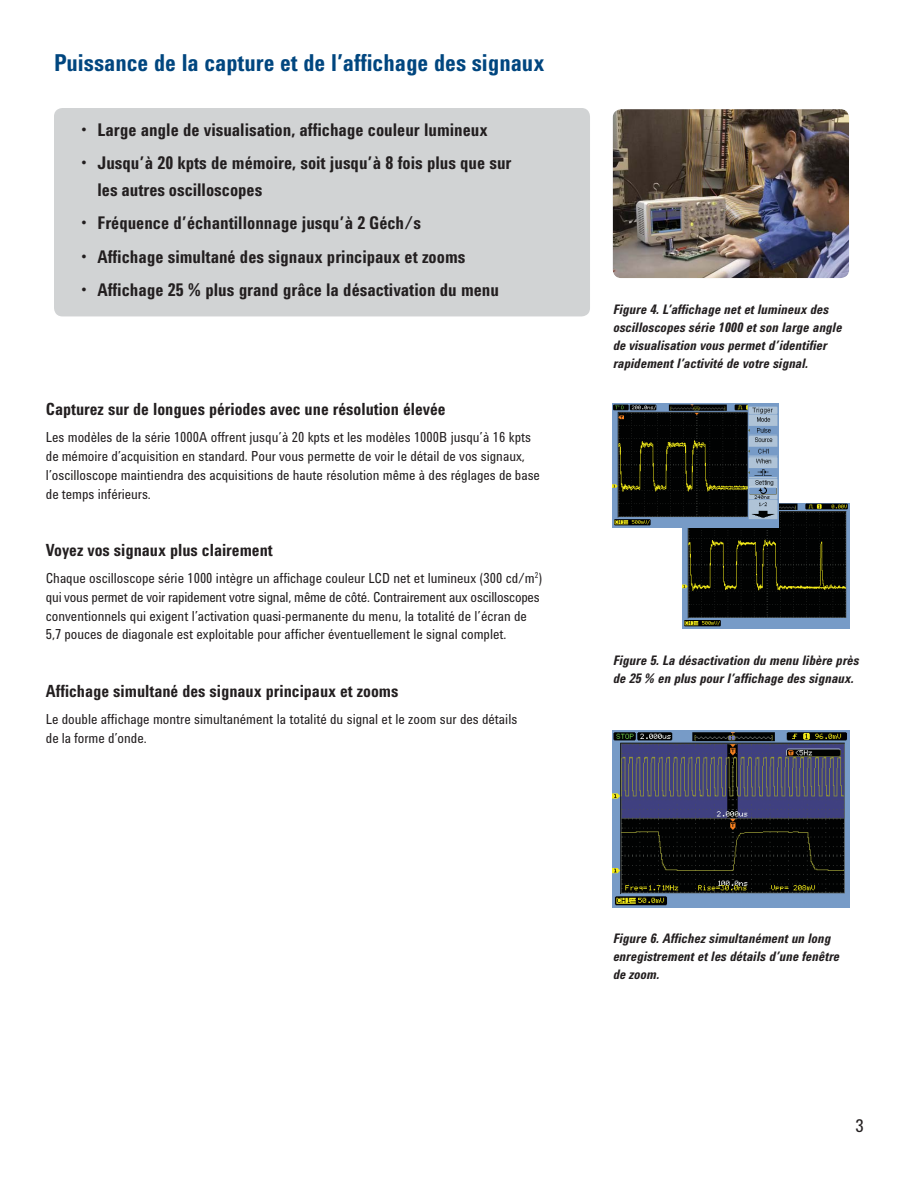
<style>
.page{position:relative;width:918px;height:1188px;background:#fff}
.page>*{position:absolute;margin:0;border:0;box-sizing:border-box;transform-origin:0 0}
.t1{font:700 24px "Agilent Condensed CFF";color:#00467f;scale:.95 1}
.t2{font:700 18px/27px "Agilent Condensed CFF";color:#231f20;scale:.95 1}
.t3{font:18px "Agilent Condensed CFF";color:#231f20}
.t4{font:700 17.25px "Agilent Condensed CFF";color:#231f20;scale:.95 1}
.t5{font:14.25px/18.8px "Agilent Condensed CFF";color:#231f20;scale:.95 1}
.t6{font:italic 700 13.5px/18px "Agilent Condensed CFF";color:#231f20}
</style>
<div class="page">
<div style="left:54px;top:108px;width:536px;height:208px;background:#d1d3d4;border-radius:8px"></div>
<img style="left:613px;top:109px;width:236px;height:169px;border-radius:9px">
<img style="left:613px;top:731px;width:236px;height:177px">
<img style="left:683px;top:503px;width:167px;height:125px">
<img style="left:613px;top:404px;width:165px;height:124px">
<h1 class="t1" style="left:54px;top:54px;width:518px">Puissance de la capture et de l’affichage des signaux</h1>
<p class="t2" style="left:81px;top:118px;width:429px">• Large angle de visualisation, affichage couleur lumineux</p>
<p class="t2" style="left:98px;top:151px;width:437px;text-indent:-16px">• Jusqu’à 20 kpts de mémoire, soit jusqu’à 8 fois plus que sur les autres oscilloscopes</p>
<p class="t2" style="left:81px;top:212px;width:359px">• Fréquence d’échantillonnage jusqu’à 2 Géch/s</p>
<p class="t2" style="left:81px;top:245px;width:406px">• Affichage simultané des signaux principaux et zooms</p>
<p class="t2" style="left:81px;top:278px;width:441px">• Affichage 25 % plus grand grâce la désactivation du menu</p>
<p class="t4" style="left:46px;top:403px;width:422px">Capturez sur de longues périodes avec une résolution élevée</p>
<p class="t5" style="left:46px;top:430px;width:522px">Les modèles de la série 1000A offrent jusqu’à 20 kpts et les modèles 1000B jusqu’à 16 kpts de mémoire d’acquisition en standard. Pour vous permette de voir le détail de vos signaux, l’oscilloscope maintiendra des acquisitions de haute résolution même à des réglages de base de temps inférieurs.</p>
<p class="t4" style="left:46px;top:544px;width:240px">Voyez vos signaux plus clairement</p>
<p class="t5" style="left:46px;top:571px;width:524px">Chaque oscilloscope série 1000 intègre un affichage couleur LCD net et lumineux (300 cd/m<sup>2</sup>) qui vous permet de voir rapidement votre signal, même de côté. Contrairement aux oscilloscopes conventionnels qui exigent l’activation quasi-permanente du menu, la totalité de l’écran de 5,7 pouces de diagonale est exploitable pour afficher éventuellement le signal complet.</p>
<p class="t4" style="left:46px;top:684px;width:373px">Affichage simultané des signaux principaux et zooms</p>
<p class="t5" style="left:46px;top:711px;width:498px">Le double affichage montre simultanément la totalité du signal et le zoom sur des détails de la forme d’onde.</p>
<p class="t6" style="left:613px;top:302px;width:230px">Figure 4. L’affichage net et lumineux des oscilloscopes série 1000 et son large angle de visualisation vous permet d’identifier rapidement l’activité de votre signal.</p>
<p class="t6" style="left:613px;top:653px;width:248px">Figure 5. La désactivation du menu libère près de 25 % en plus pour l’affichage des signaux.</p>
<p class="t6" style="left:613px;top:931px;width:228px">Figure 6. Affichez simultanément un long enregistrement et les détails d’une fenêtre de zoom.</p>
<p class="t3" style="left:855px;top:1119px;width:10px">3</p>
</div>
